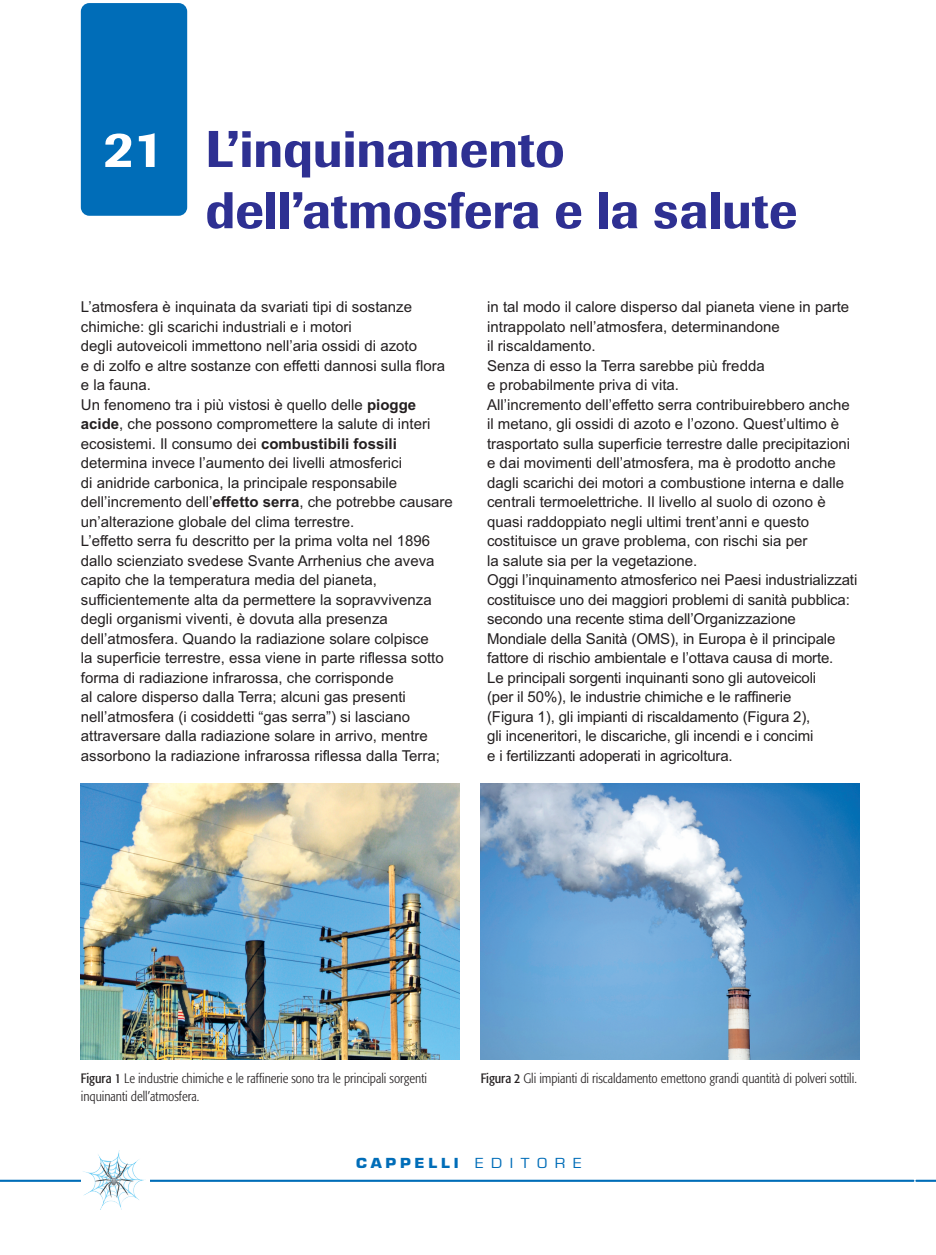
<style>
.page{position:relative;width:936px;height:1255px;background:#fff}
.page>*{position:absolute;margin:0;border:0;box-sizing:border-box;transform-origin:0 0}
.t1{font:500 51px/61.2px "Imago";color:#2e3092}
.t2{font:500 51px "Imago";color:#fff}
.t3{font:15px/19.5px "Arial";color:#231f20}
.t4{font:300 condensed 13.5px "Formata";color:#231f20}
.t5{font:700 13.5px "Eurostile";letter-spacing:.25em;color:#006db8;scale:1.12 1}
.s1{font-weight:700}
.s2{font-weight:400}
</style>
<div class="page">
<svg style="left:0;top:1179px;width:935px;height:2px;background:#5da2d2"></svg>
<div style="left:81px;top:1148px;width:68px;height:62px;background:#fff"></div>
<div style="left:81px;top:3px;width:106px;height:213px;background:#006db8;border-radius:9px"></div>
<img style="left:83px;top:1150px;width:62px;height:58px">
<img style="left:81px;top:783px;width:378px;height:276px">
<img style="left:480px;top:783px;width:379px;height:276px">
<h1 class="t2" style="left:104px;top:131px;width:61px">21</h1>
<h1 class="t1" style="left:205px;top:124px;width:593px">L’inquinamento dell’atmosfera e la salute</h1>
<p class="t3" style="left:81px;top:297px;width:373px">L’atmosfera è inquinata da svariati tipi di sostanze chimiche: gli scarichi industriali e i motori<br>degli autoveicoli immettono nell’aria ossidi di azoto<br>e di zolfo e altre sostanze con effetti dannosi sulla flora e la fauna.<br>Un fenomeno tra i più vistosi è quello delle <span class="s1">piogge acide</span>, che possono compromettere la salute di interi ecosistemi. Il consumo dei <span class="s1">combustibili fossili </span>determina invece l’aumento dei livelli atmosferici<br>di anidride carbonica, la principale responsabile dell’incremento dell’<span class="s1">effetto serra</span>, che potrebbe causare un’alterazione globale del clima terrestre.<br>L’effetto serra fu descritto per la prima volta nel 1896 dallo scienziato svedese Svante Arrhenius che aveva capito che la temperatura media del pianeta, sufficientemente alta da permettere la sopravvivenza degli organismi viventi, è dovuta alla presenza dell’atmosfera. Quando la radiazione solare colpisce<br>la superficie terrestre, essa viene in parte riflessa sotto forma di radiazione infrarossa, che corrisponde<br>al calore disperso dalla Terra; alcuni gas presenti nell’atmosfera (i cosiddetti “gas serra”) si lasciano attraversare dalla radiazione solare in arrivo, mentre assorbono la radiazione infrarossa riflessa dalla Terra;</p>
<p class="t3" style="left:487px;top:297px;width:371px">in tal modo il calore disperso dal pianeta viene in parte intrappolato nell’atmosfera, determinandone<br>il riscaldamento.<br>Senza di esso la Terra sarebbe più fredda<br>e probabilmente priva di vita.<br>All’incremento dell’effetto serra contribuirebbero anche il metano, gli ossidi di azoto e l’ozono. Quest’ultimo è trasportato sulla superficie terrestre dalle precipitazioni e dai movimenti dell’atmosfera, ma è prodotto anche dagli scarichi dei motori a combustione interna e dalle centrali termoelettriche. Il livello al suolo di ozono è quasi raddoppiato negli ultimi trent’anni e questo costituisce un grave problema, con rischi sia per<br>la salute sia per la vegetazione.<br>Oggi l’inquinamento atmosferico nei Paesi industrializzati costituisce uno dei maggiori problemi di sanità pubblica: secondo una recente stima dell’Organizzazione Mondiale della Sanità (OMS), in Europa è il principale fattore di rischio ambientale e l’ottava causa di morte.<br>Le principali sorgenti inquinanti sono gli autoveicoli<br>(per il 50%), le industrie chimiche e le raffinerie<br>(Figura 1), gli impianti di riscaldamento (Figura 2),<br>gli inceneritori, le discariche, gli incendi e i concimi<br>e i fertilizzanti adoperati in agricoltura.</p>
<p class="t4" style="left:81px;top:1072px;width:347px"><span class="s2">Figura 1</span> Le industrie chimiche e le raffinerie sono tra le principali sorgenti</p>
<p class="t4" style="left:480px;top:1072px;width:377px"><span class="s2">Figura 2</span> Gli impianti di riscaldamento emettono grandi quantità di polveri sottili.</p>
<p class="t4" style="left:81px;top:1090px;width:120px">inquinanti dell’atmosfera.</p>
<p class="t5" style="left:356px;top:1157px;width:203px">CAPPELLI <span class="s2">E D I T O R E</span></p>
</div>
